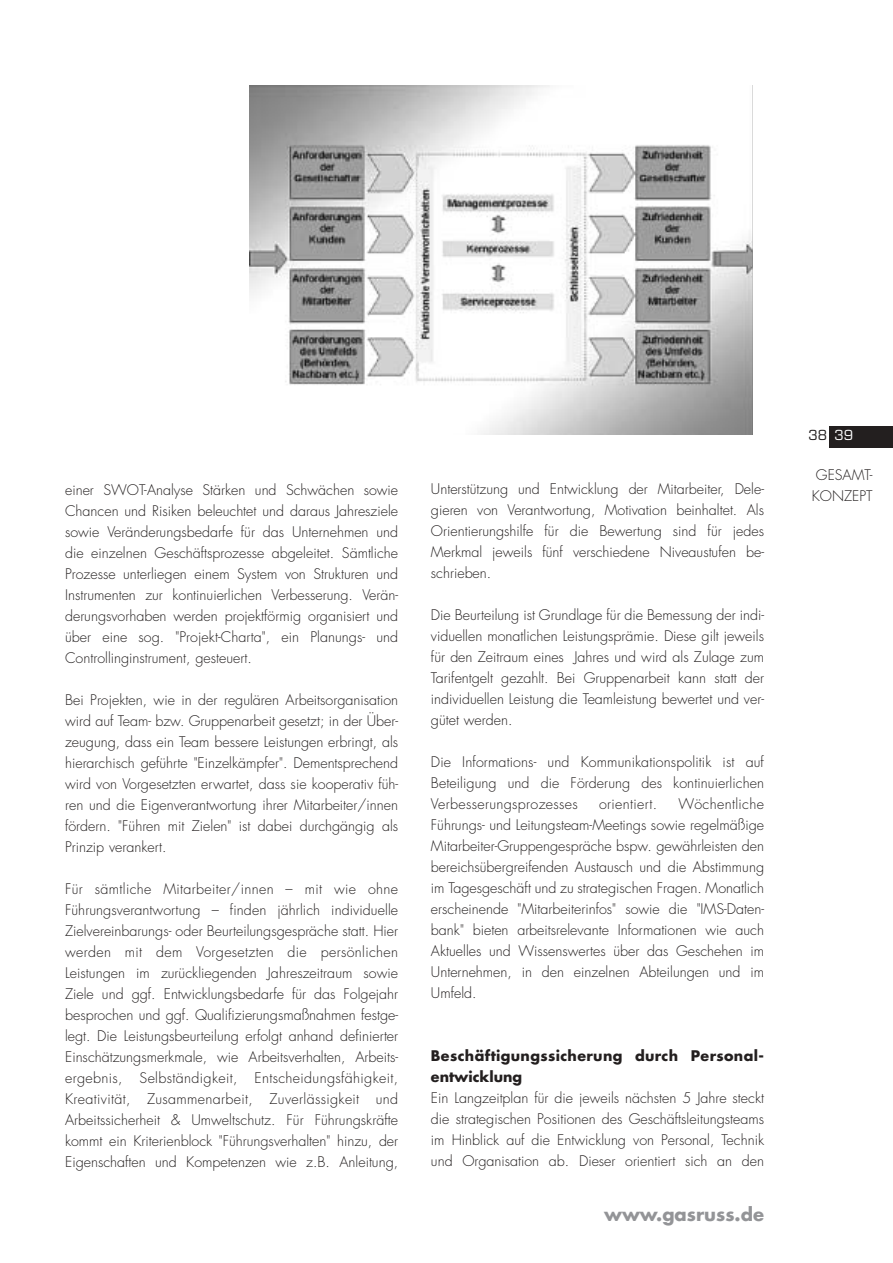
<style>
.page{position:relative;width:893px;height:1263px;background:#fff}
.page>*{position:absolute;margin:0;border:0;box-sizing:border-box;transform-origin:0 0}
.t1{font:700 18px "Futura";color:#939497}
.t2{font:300 14.25px/21px "Futura";color:#231f1f;text-align:justify}
.t3{font:700 14.25px/21px "Futura";letter-spacing:.025em;color:#231f1f}
.t4{font:300 14.25px "Futura";letter-spacing:.025em;color:#231f1f}
.t5{font:13.5px "Eurostile";color:#231f1f}
.s1{color:#fff}
</style>
<div class="page">
<div style="left:829px;top:426px;width:63px;height:21px;background:#231f1f"></div>
<img style="left:250px;top:86px;width:502px;height:349px">
<p class="t2" style="left:65px;top:481px;width:334px">einer SWOT-Analyse Stärken und Schwächen sowie Chancen und Risiken beleuchtet und daraus Jahresziele sowie Veränderungsbedarfe für das Unternehmen und die einzelnen Geschäftsprozesse abgeleitet. Sämtliche Prozesse unterliegen einem System von Strukturen und Instrumenten zur kontinuierlichen Verbesserung. Verän&shy;derungsvorhaben werden projektförmig organisiert und über eine sog. "Projekt-Charta", ein Planungs- und Controllinginstrument, gesteuert.</p>
<p class="t2" style="left:65px;top:691px;width:334px">Bei Projekten, wie in der regulären Arbeitsorganisation wird auf Team- bzw. Gruppenarbeit gesetzt; in der Über&shy;zeugung, dass ein Team bessere Leistungen erbringt, als hierarchisch geführte "Einzelkämpfer". Dementsprechend wird von Vorgesetzten erwartet, dass sie kooperativ füh&shy;ren und die Eigenverantwortung ihrer Mitarbeiter/innen fördern. "Führen mit Zielen" ist dabei durchgängig als Prinzip verankert.</p>
<p class="t2" style="left:65px;top:880px;width:334px">Für sämtliche Mitarbeiter/innen – mit wie ohne Führungsverantwortung – finden jährlich individuelle Zielvereinbarungs- oder Beurteilungsgespräche statt. Hier werden mit dem Vorgesetzten die persönlichen Leistungen im zurückliegenden Jahreszeitraum sowie Ziele und ggf. Entwicklungsbedarfe für das Folgejahr besprochen und ggf. Qualifizierungsmaßnahmen festge&shy;legt. Die Leistungsbeurteilung erfolgt anhand definierter Einschätzungsmerkmale, wie Arbeitsverhalten, Arbeits&shy;ergebnis, Selbständigkeit, Entscheidungsfähigkeit, Kreativität, Zusammenarbeit, Zuverlässigkeit und Arbeitssicherheit &amp; Umweltschutz. Für Führungskräfte kommt ein Kriterienblock "Führungsverhalten" hinzu, der Eigenschaften und Kompetenzen wie z.B. Anleitung,</p>
<p class="t2" style="left:431px;top:479px;width:334px">Unterstützung und Entwicklung der Mitarbeiter, Dele&shy;gieren von Verantwortung, Motivation beinhaltet. Als Orientierungshilfe für die Bewertung sind für jedes Merkmal jeweils fünf verschiedene Niveaustufen be&shy;schrieben.</p>
<p class="t2" style="left:431px;top:605px;width:334px">Die Beurteilung ist Grundlage für die Bemessung der indi&shy;viduellen monatlichen Leistungsprämie. Diese gilt jeweils für den Zeitraum eines Jahres und wird als Zulage zum Tarifentgelt gezahlt. Bei Gruppenarbeit kann statt der individuellen Leistung die Teamleistung bewertet und ver&shy;gütet werden.</p>
<p class="t2" style="left:431px;top:752px;width:334px">Die Informations- und Kommunikationspolitik ist auf Beteiligung und die Förderung des kontinuierlichen Verbesserungsprozesses</p>
<p class="t2" style="left:431px;top:794px;width:334px;text-indent:247px">Wöchentliche Führungs- und Leitungsteam-Meetings sowie regelmäßige Mitarbeiter-Gruppengespräche bspw. gewährleisten den bereichsübergreifenden Austausch und die Abstimmung im Tagesgeschäft und zu strategischen Fragen. Monatlich erscheinende "Mitarbeiterinfos" sowie die "IMS-Daten&shy;bank" bieten arbeitsrelevante Informationen wie auch Aktuelles und Wissenswertes über das Geschehen im Unternehmen, in den einzelnen Abteilungen und im Umfeld.</p>
<p class="t4" style="left:599px;top:797px;width:60px">orientiert.</p>
<p class="t3" style="left:431px;top:1046px;width:334px">Beschäftigungssicherung durch Personal&shy;entwicklung</p>
<p class="t2" style="left:431px;top:1088px;width:334px">Ein Langzeitplan für die jeweils nächsten 5 Jahre steckt die strategischen Positionen des Geschäftsleitungsteams im Hinblick auf die Entwicklung von Personal, Technik und Organisation ab. Dieser orientiert sich an den</p>
<p class="t1" style="left:604px;top:1206px;width:161px">www.gasruss.de</p>
<p class="t5" style="left:808px;top:430px;width:46px">38 <span class="s1">39</span></p>
<p class="t2" style="left:811px;top:465px;width:62px">GESAMT-<br>KONZEPT</p>
</div>
